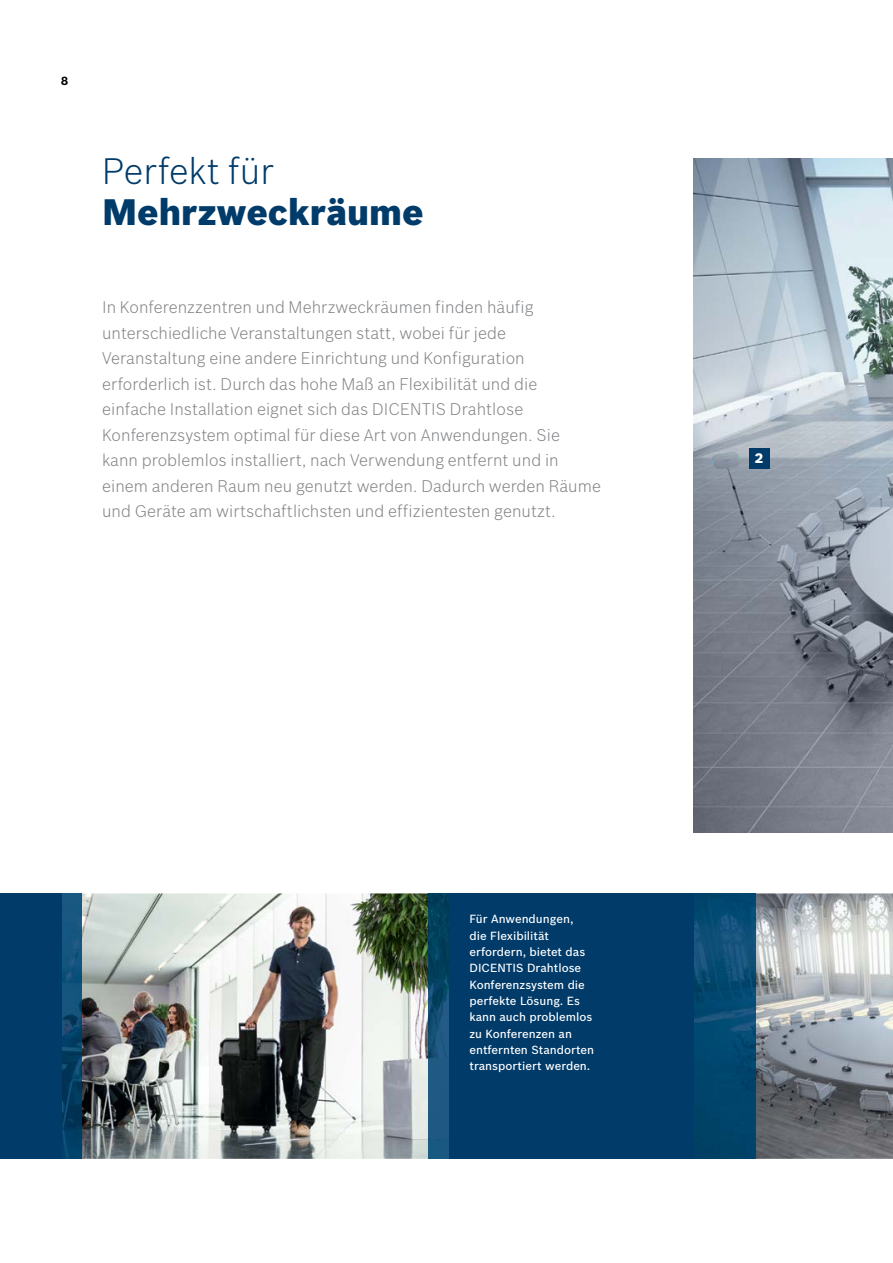
<style>
.page{position:relative;width:893px;height:1263px;background:#fff}
.page>*{position:absolute;margin:0;border:0;box-sizing:border-box;transform-origin:0 0}
.t1{font:900 36px "Bosch Sans";color:#003b6a}
.t2{font:300 36px "Bosch Sans";color:#003b6a}
.t3{font:300 16.5px/25.5px "Bosch Sans";letter-spacing:.005em;color:#808285}
.t4{font:900 13.5px "Bosch Sans";color:#fff}
.t5{font:500 11.55px/16.4px "Bosch Sans";color:#fff}
.t6{font:700 11.55px "Bosch Sans";color:#000}
</style>
<div class="page">
<img style="left:82px;top:893px;width:347px;height:266px">
<img style="left:755px;top:893px;width:138px;height:266px">
<img style="left:694px;top:159px;width:199px;height:673px">
<img style="left:429px;top:893px;width:20px;height:266px">
<img style="left:694px;top:893px;width:61px;height:266px">
<img style="left:61px;top:893px;width:21px;height:266px">
<div style="left:449px;top:893px;width:245px;height:266px;background:#003b6a"></div>
<div style="left:0;top:893px;width:61px;height:266px;background:#003b6a"></div>
<div style="left:749px;top:448px;width:20px;height:20px;background:#003b6a"></div>
<p class="t6" style="left:61px;top:72px;width:8px">8</p>
<h1 class="t2" style="left:102px;top:146px;width:173px">Perfekt für</h1>
<h1 class="t1" style="left:102px;top:185px;width:323px">Mehrzweckräume</h1>
<p class="t3" style="left:102px;top:294px;width:500px">In Konferenzzentren und Mehrzweckräumen finden häufig unterschiedliche Veranstaltungen statt, wobei für jede Veranstaltung eine andere Einrichtung und Konfiguration erforderlich ist. Durch das hohe Maß an Flexibilität und die einfache Installation eignet sich das DICENTIS Drahtlose Konferenzsystem optimal für diese Art von Anwendungen. Sie<br>kann problemlos installiert, nach Verwendung entfernt und in einem anderen Raum neu genutzt werden. Dadurch werden Räume und Geräte am wirtschaftlichsten und effizientesten genutzt.</p>
<p class="t4" style="left:755px;top:448px;width:10px">2</p>
<p class="t5" style="left:469px;top:910px;width:126px">Für Anwendungen,<br>die Flexibilität erfordern, bietet das<br>DICENTIS Drahtlose<br>Konferenzsystem die perfekte Lösung. Es kann auch problemlos zu Konferenzen an entfernten Standorten transportiert werden.</p>
</div>
